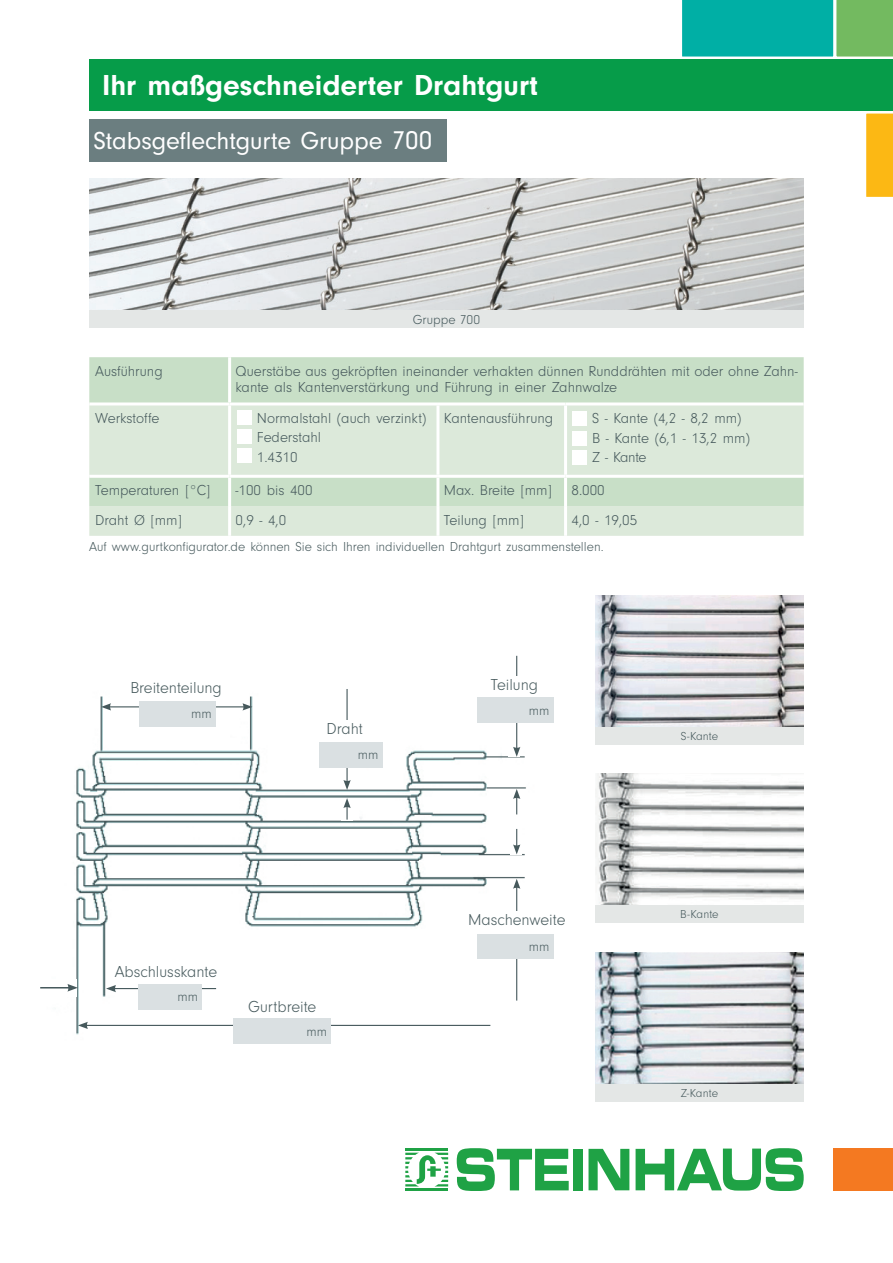
<style>
.page{position:relative;width:893px;height:1263px;background:#fff}
.page>*{position:absolute;margin:0;border:0;box-sizing:border-box;transform-origin:0 0}
._2014_ST_Innen_Head{font:700 30px "Neuzeit Gro";color:#fff}
._2014_ST_Innen_Head-2{font:25.5px "Neuzeit Gro";letter-spacing:-.005em;color:#fff}
.t1{font:300 16.5px "Neuzeit Gro";color:#46595c}
._2014_ST_Text_klein{font:300 15px/16.5px "Neuzeit Gro";color:#46595c}
._2014_ST_Text_Head{font:300 13.5px "Neuzeit Gro";color:#46595c}
.ST_2018_Bilduntersch{font:300 13.5px "Neuzeit Gro";letter-spacing:.01em;color:#46595c}
._2011_SI_Bilduntersc{font:300 12px "Neuzeit Gro";color:#46595c}
.s1{font-size:27px}
</style>
<div class="page">
<img style="left:89px;top:179px;width:715px;height:132px">
<div style="left:833px;top:1148px;width:60px;height:43px;background:#f47921"></div>
<div style="left:866px;top:113px;width:27px;height:84px;background:#fcb814"></div>
<svg style="left:457px;top:1148px;width:112px;height:43px"></svg>
<div style="left:573px;top:1149px;width:10px;height:41px;background:#1fa245"></div>
<svg style="left:588px;top:1149px;width:41px;height:41px"></svg>
<svg style="left:636px;top:1148px;width:168px;height:43px"></svg>
<hr style="left:405px;top:1148px;width:43px;height:2px;background:#1fa245">
<hr style="left:405px;top:1189px;width:43px;height:2px;background:#1fa245">
<svg style="left:405px;top:1153px;width:43px;height:33px"></svg>
<svg style="left:678px;top:0;width:215px;height:60px;background:#2fb799"></svg>
<img style="left:76px;top:655px;width:450px;height:380px">
<img style="left:595px;top:595px;width:209px;height:132px">
<img style="left:595px;top:774px;width:209px;height:132px">
<img style="left:595px;top:952px;width:209px;height:132px">
<div style="left:89px;top:357px;width:715px;height:45px;background:#c8dfc7"></div>
<svg style="left:89px;top:405px;width:715px;height:131px;background:#d7e6d6"></svg>
<hr style="left:228px;top:357px;width:3px;height:45px;background:#fff">
<hr style="left:228px;top:405px;width:3px;height:70px;background:#fff">
<hr style="left:436px;top:405px;width:3px;height:70px;background:#fff">
<hr style="left:564px;top:405px;width:3px;height:70px;background:#fff">
<hr style="left:89px;top:475px;width:141px;height:3px;background:#fff">
<hr style="left:230px;top:475px;width:208px;height:3px;background:#fff">
<hr style="left:228px;top:478px;width:3px;height:28px;background:#fff">
<hr style="left:438px;top:475px;width:128px;height:3px;background:#fff">
<hr style="left:436px;top:478px;width:3px;height:28px;background:#fff">
<hr style="left:566px;top:475px;width:238px;height:3px;background:#fff">
<hr style="left:564px;top:478px;width:3px;height:28px;background:#fff">
<hr style="left:228px;top:506px;width:3px;height:30px;background:#fff">
<hr style="left:436px;top:506px;width:3px;height:30px;background:#fff">
<hr style="left:564px;top:506px;width:3px;height:30px;background:#fff">
<div style="left:572px;top:411px;width:14px;height:15px;background:#fff"></div>
<div style="left:572px;top:431px;width:14px;height:15px;background:#fff"></div>
<div style="left:572px;top:450px;width:14px;height:15px;background:#fff"></div>
<div style="left:89px;top:311px;width:715px;height:17px;background:#e4e7e6"></div>
<div style="left:89px;top:60px;width:804px;height:51px;background:#069c49"></div>
<div style="left:89px;top:119px;width:357px;height:43px;background:#6b7e80"></div>
<div style="left:237px;top:410px;width:15px;height:15px;background:#fff"></div>
<div style="left:237px;top:429px;width:15px;height:15px;background:#fff"></div>
<div style="left:237px;top:448px;width:15px;height:15px;background:#fff"></div>
<div style="left:508px;top:656px;width:12px;height:101px;background:#fff"></div>
<hr style="left:516px;top:656px;width:1px;height:93px;background:#46595c">
<svg style="left:513px;top:747px;width:7px;height:10px"></svg>
<div style="left:595px;top:727px;width:209px;height:17px;background:#e4e7e6"></div>
<div style="left:595px;top:906px;width:209px;height:17px;background:#e4e7e6"></div>
<div style="left:595px;top:1084px;width:209px;height:17px;background:#e4e7e6"></div>
<div style="left:125px;top:1004px;width:315px;height:21px;background:#fff"></div>
<div style="left:108px;top:961px;width:122px;height:22px;background:#fff"></div>
<div style="left:80px;top:1018px;width:413px;height:13px;background:#fff"></div>
<hr style="left:86px;top:1025px;width:404px;height:1px;background:#46595c">
<svg style="left:78px;top:1022px;width:10px;height:7px"></svg>
<div style="left:40px;top:980px;width:37px;height:17px;background:#fff"></div>
<hr style="left:40px;top:987px;width:30px;height:1px;background:#46595c">
<svg style="left:67px;top:984px;width:11px;height:7px"></svg>
<div style="left:106px;top:982px;width:110px;height:13px;background:#fff"></div>
<hr style="left:114px;top:988px;width:102px;height:1px;background:#46595c">
<svg style="left:106px;top:985px;width:10px;height:7px"></svg>
<hr style="left:109px;top:706px;width:136px;height:1px;background:#46595c">
<svg style="left:242px;top:703px;width:10px;height:7px"></svg>
<svg style="left:101px;top:703px;width:10px;height:7px"></svg>
<div style="left:508px;top:879px;width:12px;height:116px;background:#fff"></div>
<hr style="left:516px;top:886px;width:1px;height:114px;background:#46595c">
<svg style="left:513px;top:879px;width:7px;height:10px"></svg>
<hr style="left:346px;top:689px;width:2px;height:93px;background:#46595c">
<svg style="left:343px;top:780px;width:8px;height:10px"></svg>
<div style="left:511px;top:829px;width:11px;height:25px;background:#fff"></div>
<svg style="left:513px;top:829px;width:7px;height:25px"></svg>
<div style="left:511px;top:789px;width:11px;height:27px;background:#fff"></div>
<svg style="left:513px;top:789px;width:7px;height:25px"></svg>
<div style="left:341px;top:798px;width:11px;height:23px;background:#fff"></div>
<svg style="left:343px;top:798px;width:8px;height:22px"></svg>
<div style="left:305px;top:721px;width:95px;height:22px;background:#fff"></div>
<div style="left:140px;top:701px;width:76px;height:26px;background:#dae0e2"></div>
<div style="left:139px;top:984px;width:63px;height:25px;background:#dae0e2"></div>
<div style="left:233px;top:1018px;width:98px;height:26px;background:#dae0e2"></div>
<div style="left:319px;top:742px;width:64px;height:25px;background:#dae0e2"></div>
<div style="left:477px;top:933px;width:77px;height:26px;background:#dae0e2"></div>
<div style="left:467px;top:676px;width:95px;height:22px;background:#fff"></div>
<div style="left:462px;top:911px;width:110px;height:22px;background:#fff"></div>
<div style="left:477px;top:697px;width:77px;height:26px;background:#dae0e2"></div>
<p class="_2014_ST_Innen_Head" style="left:102px;top:68px;width:437px">Ihr maßgeschneiderter Drahtgurt</p>
<p class="_2014_ST_Innen_Head-2" style="left:94px;top:127px;width:340px">Stabsgeflechtgurte Gruppe <span class="s1">700</span></p>
<p class="ST_2018_Bilduntersch" style="left:413px;top:312px;width:69px">Gruppe 700</p>
<p class="_2014_ST_Text_klein" style="left:95px;top:363px;width:69px">Ausführung</p>
<p class="_2014_ST_Text_klein" style="left:236px;top:363px;width:564px">Querstäbe aus gekröpften ineinander verhakten dünnen Runddrähten mit oder ohne Zahn&shy;kante als Kantenverstärkung und Führung in einer Zahnwalze</p>
<p class="_2014_ST_Text_klein" style="left:95px;top:410px;width:66px">Werkstoffe</p>
<p class="_2014_ST_Text_klein" style="left:257px;top:410px;width:171px">Normalstahl (auch verzinkt)</p>
<p class="_2014_ST_Text_klein" style="left:257px;top:429px;width:66px">Federstahl</p>
<p class="_2014_ST_Text_klein" style="left:257px;top:449px;width:42px">1.4310</p>
<p class="_2014_ST_Text_klein" style="left:444px;top:410px;width:111px">Kantenausführung</p>
<p class="_2014_ST_Text_klein" style="left:592px;top:410px;width:151px">S - Kante (4,2 - 8,2 mm)</p>
<p class="_2014_ST_Text_klein" style="left:592px;top:430px;width:159px">B - Kante (6,1 - 13,2 mm)</p>
<p class="_2014_ST_Text_klein" style="left:592px;top:449px;width:56px">Z - Kante</p>
<p class="_2014_ST_Text_klein" style="left:95px;top:482px;width:117px">Temperaturen [°C]</p>
<p class="_2014_ST_Text_klein" style="left:236px;top:482px;width:78px">-100 bis 400</p>
<p class="_2014_ST_Text_klein" style="left:444px;top:482px;width:109px">Max. Breite [mm]</p>
<p class="_2014_ST_Text_klein" style="left:572px;top:482px;width:35px">8.000</p>
<p class="_2014_ST_Text_klein" style="left:95px;top:512px;width:88px">Draht Ø [mm]</p>
<p class="_2014_ST_Text_klein" style="left:236px;top:512px;width:52px">0,9 - 4,0</p>
<p class="_2014_ST_Text_klein" style="left:444px;top:512px;width:82px">Teilung [mm]</p>
<p class="_2014_ST_Text_klein" style="left:572px;top:512px;width:67px">4,0 - 19,05</p>
<p class="_2014_ST_Text_Head" style="left:89px;top:539px;width:516px">Auf www.gurtkonfigurator.de können Sie sich Ihren individuellen Drahtgurt zusammenstellen.</p>
<p class="t1" style="left:130px;top:679px;width:93px">Breitenteilung</p>
<p class="t1" style="left:491px;top:676px;width:49px">Teilung</p>
<p class="_2014_ST_Text_Head" style="left:191px;top:707px;width:22px">mm</p>
<p class="_2014_ST_Text_Head" style="left:529px;top:703px;width:22px">mm</p>
<p class="t1" style="left:327px;top:720px;width:38px">Draht</p>
<p class="_2011_SI_Bilduntersc" style="left:681px;top:729px;width:39px">S-Kante</p>
<p class="_2014_ST_Text_Head" style="left:358px;top:748px;width:22px">mm</p>
<p class="t1" style="left:468px;top:911px;width:99px">Maschenweite</p>
<p class="_2011_SI_Bilduntersc" style="left:680px;top:908px;width:40px">B-Kante</p>
<p class="_2014_ST_Text_Head" style="left:529px;top:939px;width:22px">mm</p>
<p class="t1" style="left:115px;top:963px;width:104px">Abschlusskante</p>
<p class="_2014_ST_Text_Head" style="left:177px;top:990px;width:22px">mm</p>
<p class="t1" style="left:248px;top:998px;width:70px">Gurtbreite</p>
<p class="_2014_ST_Text_Head" style="left:306px;top:1024px;width:22px">mm</p>
<p class="_2011_SI_Bilduntersc" style="left:681px;top:1086px;width:39px">Z-Kante</p>
</div>
